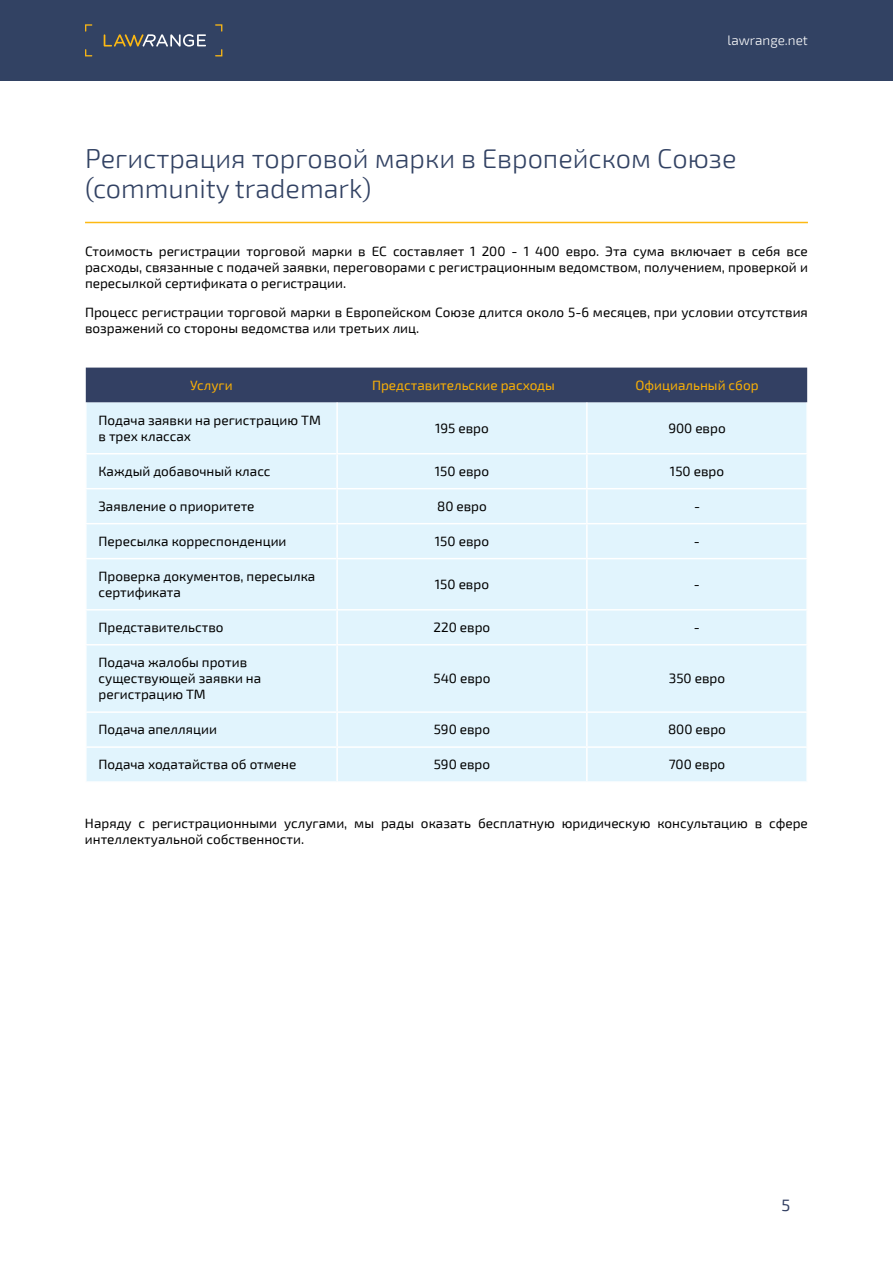
<style>
.page{position:relative;width:893px;height:1263px;background:#fff}
.page>*{position:absolute;margin:0;border:0;box-sizing:border-box;transform-origin:0 0}
.t1{font:300 27px/30px "Exo 2";color:#324263}
.t2{font:16.5px "Exo 2";color:#334063}
.t3{font:13.5px/16.2px "Exo 2";color:#000}
.t4{font:13.5px "Exo 2";color:#fab005}
.t5{font:300 13.5px "Exo 2";color:#fff}
</style>
<div class="page">
<div style="left:0;top:0;width:893px;height:81px;background:#324263"></div>
<svg style="left:85px;top:24px;width:7px;height:8px"></svg>
<svg style="left:215px;top:24px;width:7px;height:8px"></svg>
<svg style="left:215px;top:49px;width:7px;height:7px"></svg>
<svg style="left:85px;top:49px;width:7px;height:7px"></svg>
<svg style="left:104px;top:34px;width:102px;height:13px"></svg>
<div style="left:86px;top:368px;width:721px;height:35px;background:#334063"></div>
<div style="left:87px;top:403px;width:719px;height:378px;background:#e1f4fd"></div>
<hr style="left:85px;top:453px;width:251px;height:1px;background:#fff">
<hr style="left:85px;top:488px;width:251px;height:1px;background:#fff">
<hr style="left:85px;top:523px;width:251px;height:1px;background:#fff">
<hr style="left:85px;top:558px;width:251px;height:1px;background:#fff">
<hr style="left:85px;top:609px;width:251px;height:1px;background:#fff">
<hr style="left:85px;top:644px;width:251px;height:1px;background:#fff">
<hr style="left:85px;top:711px;width:251px;height:2px;background:#fff">
<hr style="left:85px;top:746px;width:251px;height:2px;background:#fff">
<hr style="left:336px;top:403px;width:2px;height:50px;background:#fff">
<hr style="left:586px;top:403px;width:2px;height:50px;background:#fff">
<hr style="left:336px;top:453px;width:251px;height:1px;background:#fff">
<hr style="left:336px;top:454px;width:2px;height:34px;background:#fff">
<hr style="left:587px;top:453px;width:221px;height:1px;background:#fff">
<hr style="left:586px;top:454px;width:2px;height:34px;background:#fff">
<hr style="left:336px;top:488px;width:251px;height:1px;background:#fff">
<hr style="left:336px;top:489px;width:2px;height:34px;background:#fff">
<hr style="left:587px;top:488px;width:221px;height:1px;background:#fff">
<hr style="left:586px;top:489px;width:2px;height:34px;background:#fff">
<hr style="left:336px;top:523px;width:251px;height:1px;background:#fff">
<hr style="left:336px;top:524px;width:2px;height:34px;background:#fff">
<hr style="left:587px;top:523px;width:221px;height:1px;background:#fff">
<hr style="left:586px;top:524px;width:2px;height:34px;background:#fff">
<hr style="left:336px;top:558px;width:251px;height:1px;background:#fff">
<hr style="left:336px;top:559px;width:2px;height:50px;background:#fff">
<hr style="left:587px;top:558px;width:221px;height:1px;background:#fff">
<hr style="left:586px;top:559px;width:2px;height:50px;background:#fff">
<hr style="left:336px;top:609px;width:251px;height:1px;background:#fff">
<hr style="left:336px;top:610px;width:2px;height:34px;background:#fff">
<hr style="left:587px;top:609px;width:221px;height:1px;background:#fff">
<hr style="left:586px;top:610px;width:2px;height:34px;background:#fff">
<hr style="left:336px;top:644px;width:251px;height:1px;background:#fff">
<hr style="left:336px;top:645px;width:2px;height:66px;background:#fff">
<hr style="left:587px;top:644px;width:221px;height:1px;background:#fff">
<hr style="left:586px;top:645px;width:2px;height:66px;background:#fff">
<hr style="left:336px;top:711px;width:251px;height:2px;background:#fff">
<hr style="left:336px;top:713px;width:2px;height:33px;background:#fff">
<hr style="left:587px;top:711px;width:221px;height:2px;background:#fff">
<hr style="left:586px;top:713px;width:2px;height:33px;background:#fff">
<hr style="left:336px;top:746px;width:251px;height:2px;background:#fff">
<hr style="left:336px;top:748px;width:2px;height:33px;background:#fff">
<hr style="left:587px;top:746px;width:221px;height:2px;background:#fff">
<hr style="left:586px;top:748px;width:2px;height:33px;background:#fff">
<hr style="left:85px;top:222px;width:723px;height:1px;background:#fdb913">
<p class="t5" style="left:728px;top:33px;width:82px">lawrange.net</p>
<h1 class="t1" style="left:85px;top:144px;width:653px">Регистрация торговой марки в Европейском Союзе (community trademark)</h1>
<p class="t3" style="left:85px;top:243px;width:724px;text-align:justify">Стоимость регистрации торговой марки в ЕС составляет 1 200 - 1 400 евро. Эта сума включает в себя все расходы, связанные с подачей заявки, переговорами с регистрационным ведомством, получением, проверкой и пересылкой сертификата о регистрации.</p>
<p class="t3" style="left:85px;top:304px;width:724px">Процесс регистрации торговой марки в Европейском Союзе длится около 5-6 месяцев, при условии отсутствия возражений со стороны ведомства или третьих лиц.</p>
<p class="t4" style="left:190px;top:377px;width:44px">Услуги</p>
<p class="t4" style="left:372px;top:377px;width:184px">Представительские расходы</p>
<p class="t4" style="left:635px;top:377px;width:125px">Официальный сбор</p>
<p class="t3" style="left:99px;top:412px;width:224px">Подача заявки на регистрацию ТМ в трех классах</p>
<p class="t3" style="left:435px;top:420px;width:55px">195 евро</p>
<p class="t3" style="left:668px;top:420px;width:59px">900 евро</p>
<p class="t3" style="left:99px;top:463px;width:173px">Каждый добавочный класс</p>
<p class="t3" style="left:435px;top:463px;width:56px">150 евро</p>
<p class="t3" style="left:670px;top:463px;width:56px">150 евро</p>
<p class="t3" style="left:99px;top:498px;width:158px">Заявление о приоритете</p>
<p class="t3" style="left:437px;top:498px;width:51px">80 евро</p>
<p class="t3" style="left:694px;top:498px;width:8px">-</p>
<p class="t3" style="left:99px;top:533px;width:189px">Пересылка корреспонденции</p>
<p class="t3" style="left:435px;top:533px;width:56px">150 евро</p>
<p class="t3" style="left:694px;top:533px;width:8px">-</p>
<p class="t3" style="left:99px;top:568px;width:218px">Проверка документов, пересылка сертификата</p>
<p class="t3" style="left:435px;top:576px;width:56px">150 евро</p>
<p class="t3" style="left:694px;top:576px;width:8px">-</p>
<p class="t3" style="left:99px;top:619px;width:127px">Представительство</p>
<p class="t3" style="left:434px;top:619px;width:58px">220 евро</p>
<p class="t3" style="left:694px;top:619px;width:8px">-</p>
<p class="t3" style="left:98px;top:654px;width:164px">Подача жалобы против существующей заявки на регистрацию ТМ</p>
<p class="t3" style="left:433px;top:671px;width:59px">540 евро</p>
<p class="t3" style="left:669px;top:671px;width:58px">350 евро</p>
<p class="t3" style="left:98px;top:722px;width:120px">Подача апелляции</p>
<p class="t3" style="left:434px;top:722px;width:58px">590 евро</p>
<p class="t3" style="left:668px;top:722px;width:59px">800 евро</p>
<p class="t3" style="left:98px;top:757px;width:199px">Подача ходатайства об отмене</p>
<p class="t3" style="left:434px;top:757px;width:58px">590 евро</p>
<p class="t3" style="left:669px;top:757px;width:58px">700 евро</p>
<p class="t3" style="left:85px;top:815px;width:724px">Наряду с регистрационными услугами, мы рады оказать бесплатную юридическую консультацию в сфере интеллектуальной собственности.</p>
<p class="t2" style="left:782px;top:1195px;width:10px">5</p>
</div>
